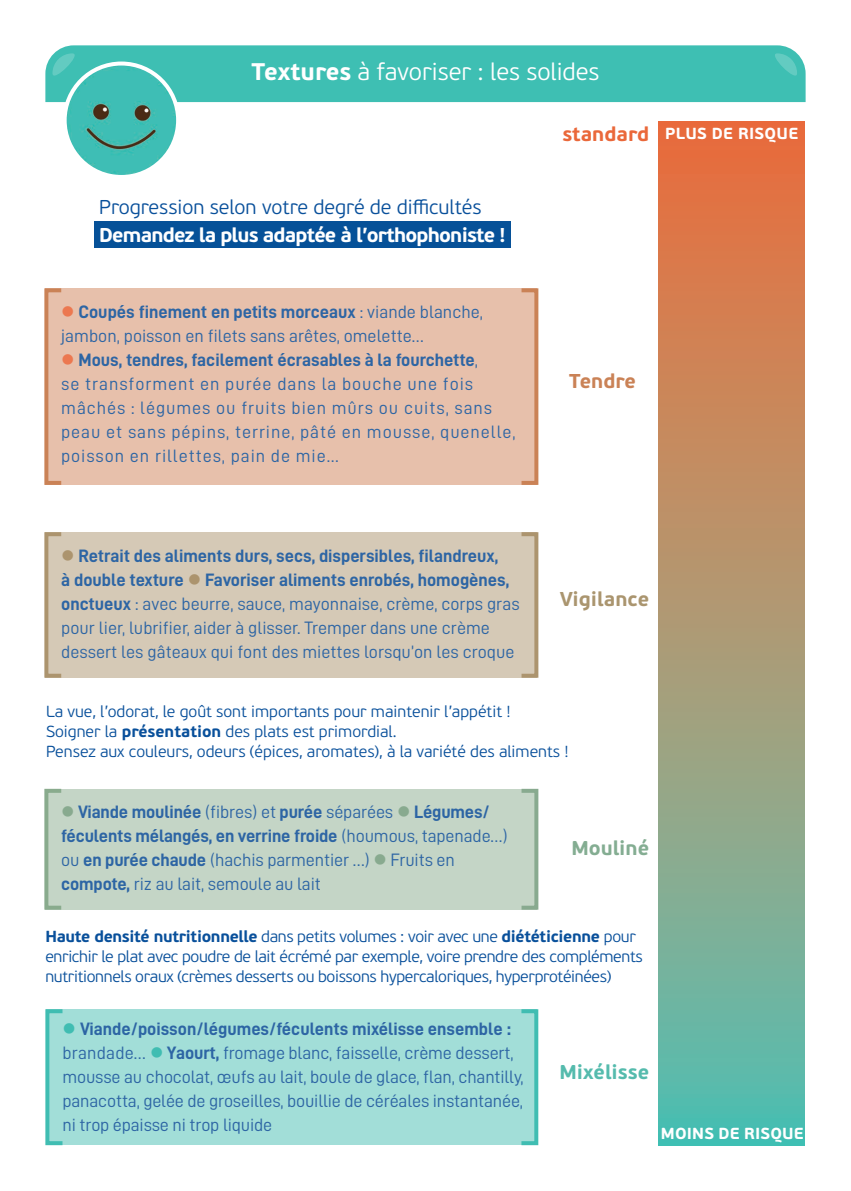
<style>
.page{position:relative;width:851px;height:1191px;background:#fff}
.page>*{position:absolute;margin:0;border:0;box-sizing:border-box;transform-origin:0 0}
.t1{font:300 24px "PF Beau Sans Pro";color:#fff}
.t2{font:300 20px "PF Beau Sans Pro";color:#09509b}
.t3{font:700 20px "PF Beau Sans Pro";letter-spacing:-.04em;color:#fff}
.t4{font:700 20px "PF Beau Sans Pro";color:#aa956f}
.t5{font:700 20px "PF Beau Sans Pro";color:#55bbad}
.t6{font:700 20px "PF Beau Sans Pro";color:#ea683a}
.t7{font:700 20px "PF Beau Sans Pro";color:#84ad92}
.t8{font:700 20px "PF Beau Sans Pro";color:#ca8256}
.t9{font:18px/24px "D DIN";color:#2d65a4}
.t10{font:18px/24px "D DIN Bold";color:#2d65a4}
.t11{font:18px/24px "D DIN";letter-spacing:.05em;color:#2d65a4}
.t12{font:300 16px/20px "PF Beau Sans Pro";letter-spacing:-.02em;color:#09509b}
.t13{font:300 16px/20px "PF Beau Sans Pro";color:#09509b}
.t14{font:700 16px "PF Beau Sans Pro";letter-spacing:.01em;color:#fff}
.s1{font-weight:700}
.s2{color:#ec7850}
.s3{font-family:"D DIN"}
.s4{color:#ac946e}
.s5{font-family:"D DIN Bold"}
.s6{color:#88aa8f}
.s7{color:#40bdb2}
</style>
<div class="page">
<div style="left:45px;top:45px;width:760px;height:57px;background:#3ebfb3"></div>
<svg style="left:52px;top:53px;width:25px;height:25px"></svg>
<svg style="left:772px;top:53px;width:25px;height:25px"></svg>
<img style="left:65px;top:64px;width:113px;height:113px;border-radius:57px">
<div style="left:63px;top:62px;width:117px;height:117px;border:4px solid #fff;border-radius:50%"></div>
<div style="left:45px;top:288px;width:491px;height:197px;background:#e7c0ab"></div>
<div style="left:44px;top:288px;width:19px;height:197px;border:4px solid #ca8256"></div>
<div style="left:519px;top:288px;width:19px;height:197px;border:4px solid #ca8256"></div>
<svg style="left:658px;top:122px;width:146px;height:1023px;background:#a69875"></svg>
<div style="left:94px;top:222px;width:416px;height:26px;background:#065198"></div>
<div style="left:45px;top:532px;width:491px;height:145px;background:#d5c9b6"></div>
<div style="left:44px;top:532px;width:19px;height:145px;border:4px solid #ac946e"></div>
<div style="left:519px;top:532px;width:19px;height:145px;border:4px solid #ac946e"></div>
<div style="left:45px;top:789px;width:491px;height:120px;background:#c4d5c6"></div>
<div style="left:44px;top:789px;width:19px;height:120px;border:4px solid #89ab8d"></div>
<div style="left:519px;top:789px;width:19px;height:120px;border:4px solid #88aa8f"></div>
<div style="left:46px;top:1009px;width:490px;height:136px;background:#a2ded8"></div>
<div style="left:45px;top:1009px;width:19px;height:136px;border:4px solid #40bdb2"></div>
<div style="left:519px;top:1009px;width:19px;height:136px;border:4px solid #40bdb2"></div>
<h1 class="t1" style="left:251px;top:58px;width:349px"><span class="s1">Textures</span> à favoriser : les solides</h1>
<p class="t6" style="left:562px;top:122px;width:88px">standard</p>
<p class="t14" style="left:665px;top:124px;width:134px">PLUS DE RISQUE</p>
<p class="t2" style="left:99px;top:195px;width:384px">Progression selon votre degré de difficultés</p>
<p class="t3" style="left:99px;top:222px;width:408px">Demandez la plus adaptée à l’orthophoniste !</p>
<p class="t10" style="left:61px;top:299px;width:423px"><span class="s2">●</span> Coupés finement en petits morceaux <span class="s3">: viande blanche,</span></p>
<p class="t9" style="left:61px;top:323px;width:364px">jambon, poisson en filets sans arêtes, omelette…</p>
<p class="t10" style="left:61px;top:347px;width:418px"><span class="s2">●</span> Mous, tendres, facilement écrasables à la fourchette<span class="s3">,</span></p>
<p class="t11" style="left:61px;top:371px;width:456px">se transforment en purée dans la bouche une fois mâchés : légumes ou fruits bien mûrs ou cuits, sans peau et sans pépins, terrine, pâté en mousse, quenelle, poisson en rillettes, pain de mie…</p>
<p class="t8" style="left:569px;top:368px;width:68px">Tendre</p>
<p class="t10" style="left:61px;top:543px;width:449px"><span class="s4">●</span> Retrait des aliments durs, secs, dispersibles, filandreux, à double texture <span class="s4">●</span> Favoriser aliments enrobés, homogènes,</p>
<p class="t9" style="left:61px;top:591px;width:460px"><span class="s5">onctueux</span> : avec beurre, sauce, mayonnaise, crème, corps gras pour lier, lubrifier, aider à glisser. Tremper dans une crème dessert les gâteaux qui font des miettes lorsqu’on les croque</p>
<p class="t4" style="left:559px;top:586px;width:91px">Vigilance</p>
<p class="t13" style="left:46px;top:701px;width:524px">La vue, l’odorat, le goût sont importants pour maintenir l’appétit !<br>Soigner la <span class="s1">présentation</span> des plats est primordial.<br>Pensez aux couleurs, odeurs (épices, aromates), à la variété des aliments !</p>
<p class="t10" style="left:61px;top:799px;width:448px"><span class="s6">●</span> Viande moulinée <span class="s3">(fibres) et</span> purée <span class="s3">séparées</span> <span class="s6">●</span> Légumes/ féculents mélangés, en verrine froide <span class="s3">(houmous, tapenade…)</span></p>
<p class="t9" style="left:61px;top:848px;width:395px">ou <span class="s5">en purée chaude</span> (hachis parmentier …) <span class="s6">●</span> Fruits en <span class="s5">compote,</span> riz au lait, semoule au lait</p>
<p class="t7" style="left:571px;top:835px;width:79px">Mouliné</p>
<p class="t12" style="left:45px;top:927px;width:598px"><span class="s1">Haute densité nutritionnelle</span> dans petits volumes : voir avec une <span class="s1">diététicienne</span> pour enrichir le plat avec poudre de lait écrémé par exemple, voire prendre des compléments nutritionnels oraux (crèmes desserts ou boissons hypercaloriques, hyperprotéinées)</p>
<p class="t10" style="left:62px;top:1016px;width:450px"><span class="s7">●</span> Viande/poisson/légumes/féculents mixélisse ensemble :</p>
<p class="t9" style="left:62px;top:1040px;width:462px">brandade… <span class="s7">●</span> <span class="s5">Yaourt,</span> fromage blanc, faisselle, crème dessert, mousse au chocolat, œufs au lait, boule de glace, flan, chantilly, panacotta, gelée de groseilles, bouillie de céréales instantanée, ni trop épaisse ni trop liquide</p>
<p class="t5" style="left:559px;top:1060px;width:91px">Mixélisse</p>
<p class="t14" style="left:660px;top:1123px;width:144px">MOINS DE RISQUE</p>
</div>
